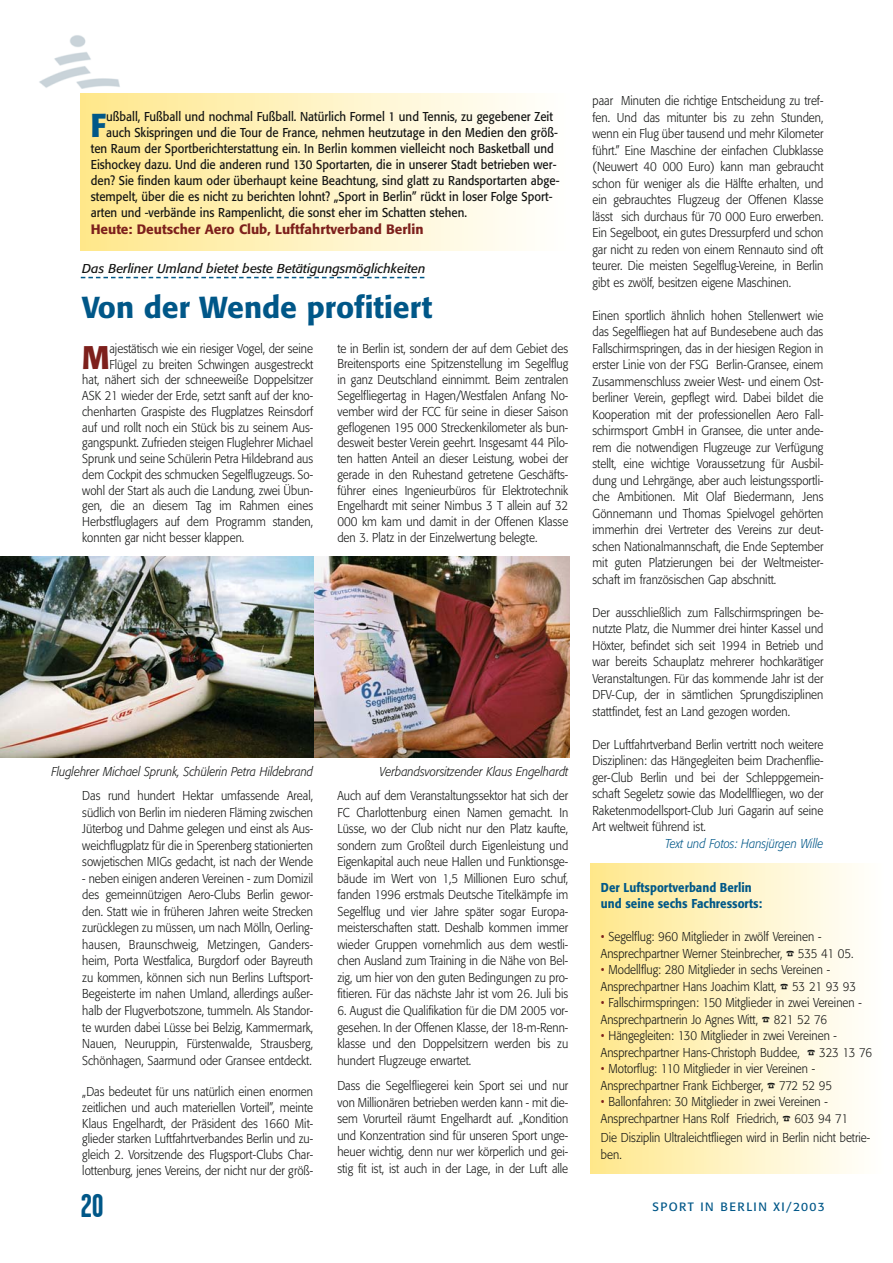
<style>
.page{position:relative;width:893px;height:1263px;background:#fff}
.page>*{position:absolute;margin:0;border:0;box-sizing:border-box;transform-origin:0 0}
.t1{font:700 33px "Garage Gothic";color:#005788}
.t2{font:700 32.85px "Formata";color:#005888;scale:.9 1}
.t3{font:700 32.4px "Formata";color:#7d201c;scale:.9 1}
.t4{font:500 30px "Formata";color:#005788}
.t5{font:500 13.5px "Formata";color:#7d201c}
.t6{font:300 12.75px/16.5px "Formata";color:#131413;text-align:justify;scale:.9 1}
.t7{font:12.75px "Formata";color:#131413;scale:.9 1}
.t8{font:italic 300 12.75px "Formata";color:#131413;scale:.9 1}
.t9{font:italic 12.75px "Formata";color:#131413}
.t10{font:500 12.75px/16.5px "Formata";color:#005888;scale:.9 1}
.t11{font:italic 300 12.75px "Formata";color:#005788;scale:.9 1}
.t12{font:12px "Formata";letter-spacing:.115em;color:#005788}
.s1{color:#7d201c}
</style>
<div class="page">
<img style="left:39px;top:35px;width:81px;height:53px">
<div style="left:81px;top:94px;width:489px;height:157px;background:linear-gradient(to right,#ffe88c,#fff)"></div>
<svg style="left:81px;top:277px;width:343px;height:1px"></svg>
<div style="left:591px;top:863px;width:293px;height:311px;background:linear-gradient(to right,#ffe88d,#fff)"></div>
<img style="left:0;top:557px;width:315px;height:200px">
<img style="left:315px;top:557px;width:255px;height:200px">
<h2 class="t2" style="left:91px;top:111px;width:19px">F</h2>
<p class="t7" style="left:106px;top:111px;width:498px">ußball, Fußball und nochmal Fußball. Natürlich Formel 1 und Tennis, zu gegebener Zeit</p>
<p class="t7" style="left:106px;top:127px;width:503px">auch Skispringen und die Tour de France, nehmen heutzutage in den Medien den größ-</p>
<p class="t7" style="left:91px;top:143px;width:516px">ten Raum der Sportberichterstattung ein. In Berlin kommen vielleicht noch Basketball und</p>
<p class="t7" style="left:91px;top:159px;width:519px">Eishockey dazu. Und die anderen rund 130 Sportarten, die in unserer Stadt betrieben wer-</p>
<p class="t7" style="left:91px;top:175px;width:522px">den? Sie finden kaum oder überhaupt keine Beachtung, sind glatt zu Randsportarten abge-</p>
<p class="t7" style="left:91px;top:191px;width:515px">stempelt, über die es nicht zu berichten lohnt? „Sport in Berlin” rückt in loser Folge Sport-</p>
<p class="t7" style="left:91px;top:207px;width:420px">arten und -verbände ins Rampenlicht, die sonst eher im Schatten stehen.</p>
<p class="t5" style="left:91px;top:223px;width:334px">Heute: Deutscher Aero Club, Luftfahrtverband Berlin</p>
<p class="t9" style="left:82px;top:262px;width:345px">Das Berliner Umland bietet beste Betätigungsmöglichkeiten</p>
<h3 class="t4" style="left:82px;top:294px;width:351px">Von der Wende profitiert</h3>
<h3 class="t3" style="left:82px;top:343px;width:32px">M</h3>
<p class="t6" style="left:109px;top:341px;width:228px">ajestätisch wie ein riesiger Vogel, der seine</p>
<p class="t6" style="left:109px;top:357px;width:228px">Flügel zu breiten Schwingen ausgestreckt</p>
<p class="t6" style="left:82px;top:372px;width:258px">hat, nähert sich der schneeweiße Doppelsitzer</p>
<p class="t6" style="left:82px;top:388px;width:258px">ASK 21 wieder der Erde, setzt sanft auf der kno-</p>
<p class="t6" style="left:82px;top:404px;width:258px">chenharten Graspiste des Flugplatzes Reinsdorf</p>
<p class="t6" style="left:82px;top:420px;width:258px">auf und rollt noch ein Stück bis zu seinem Aus-</p>
<p class="t6" style="left:82px;top:435px;width:258px">gangspunkt. Zufrieden steigen Fluglehrer Michael</p>
<p class="t6" style="left:82px;top:451px;width:258px">Sprunk und seine Schülerin Petra Hildebrand aus</p>
<p class="t6" style="left:82px;top:467px;width:258px">dem Cockpit des schmucken Segelflugzeugs. So-</p>
<p class="t6" style="left:82px;top:483px;width:258px">wohl der Start als auch die Landung, zwei Übun-</p>
<p class="t6" style="left:82px;top:498px;width:258px">gen, die an diesem Tag im Rahmen eines</p>
<p class="t6" style="left:82px;top:514px;width:258px">Herbstfluglagers auf dem Programm standen,</p>
<p class="t6" style="left:82px;top:530px;width:182px">konnten gar nicht besser klappen.</p>
<p class="t6" style="left:337px;top:341px;width:258px;line-height:15.8px">te in Berlin ist, sondern der auf dem Gebiet des Breitensports eine Spitzenstellung im Segelflug in ganz Deutschland einnimmt. Beim zentralen Segelfliegertag in Hagen/Westfalen Anfang No&shy;vember wird der FCC für seine in dieser Saison geflogenen 195 000 Streckenkilometer als bun&shy;desweit bester Verein geehrt. Insgesamt 44 Pilo&shy;ten hatten Anteil an dieser Leistung, wobei der gerade in den Ruhestand getretene Geschäfts&shy;führer eines Ingenieurbüros für Elektrotechnik Engelhardt mit seiner Nimbus 3 T allein auf 32<br>000 km kam und damit in der Offenen Klasse den 3. Platz in der Einzelwertung belegte.</p>
<p class="t8" style="left:52px;top:766px;width:292px">Fluglehrer Michael Sprunk, Schülerin Petra Hildebrand</p>
<p class="t8" style="left:380px;top:766px;width:211px">Verbandsvorsitzender Klaus Engelhardt</p>
<p class="t6" style="left:82px;top:789px;width:258px">Das rund hundert Hektar umfassende Areal, südlich von Berlin im niederen Fläming zwischen Jüterbog und Dahme gelegen und einst als Aus&shy;weichflugplatz für die in Sperenberg stationierten sowjetischen MIGs gedacht, ist nach der Wende</p>
<p class="t6" style="left:82px;top:871px;width:258px">- neben einigen anderen Vereinen - zum Domizil des gemeinnützigen Aero-Clubs Berlin gewor&shy;den. Statt wie in früheren Jahren weite Strecken zurücklegen zu müssen, um nach Mölln, Oerling&shy;hausen, Braunschweig, Metzingen, Ganders&shy;heim, Porta Westfalica, Burgdorf oder Bayreuth zu kommen, können sich nun Berlins Luftsport-Begeisterte im nahen Umland, allerdings außer&shy;halb der Flugverbotszone, tummeln. Als Standor&shy;te wurden dabei Lüsse bei Belzig, Kammermark, Nauen, Neuruppin, Fürstenwalde, Strausberg, Schönhagen, Saarmund oder Gransee entdeckt.</p>
<p class="t6" style="left:82px;top:1085px;width:258px;line-height:15.8px">„Das bedeutet für uns natürlich einen enormen zeitlichen und auch materiellen Vorteil”, meinte Klaus Engelhardt, der Präsident des 1660 Mit&shy;glieder starken Luftfahrtverbandes Berlin und zu&shy;gleich 2. Vorsitzende des Flugsport-Clubs Char&shy;lottenburg, jenes Vereins, der nicht nur der größ-</p>
<p class="t6" style="left:337px;top:789px;width:258px">Auch auf dem Veranstaltungssektor hat sich der FC Charlottenburg einen Namen gemacht. In Lüsse, wo der Club nicht nur den Platz kaufte, sondern zum Großteil durch Eigenleistung und Eigenkapital auch neue Hallen und Funktionsge&shy;bäude im Wert von 1,5 Millionen Euro schuf, fanden 1996 erstmals Deutsche Titelkämpfe im Segelflug und vier Jahre später sogar Europa&shy;meisterschaften statt. Deshalb kommen immer wieder Gruppen vornehmlich aus dem westli&shy;chen Ausland zum Training in die Nähe von Bel&shy;zig, um hier von den guten Bedingungen zu pro&shy;fitieren. Für das nächste Jahr ist vom 26. Juli bis</p>
<p class="t6" style="left:337px;top:1003px;width:258px">6. August die Qualifikation für die DM 2005 vor&shy;gesehen. In der Offenen Klasse, der 18-m-Renn&shy;klasse und den Doppelsitzern werden bis zu hundert Flugzeuge erwartet.</p>
<p class="t6" style="left:337px;top:1078px;width:258px">Dass die Segelfliegerei kein Sport sei und nur von Millionären betrieben werden kann - mit die&shy;sem Vorurteil räumt Engelhardt auf. „Kondition und Konzentration sind für unseren Sport unge&shy;heuer wichtig, denn nur wer körperlich und gei&shy;stig fit ist, ist auch in der Lage, in der Luft alle</p>
<p class="t6" style="left:592px;top:93px;width:258px">paar Minuten die richtige Entscheidung zu tref&shy;fen. Und das mitunter bis zu zehn Stunden, wenn ein Flug über tausend und mehr Kilometer führt.” Eine Maschine der einfachen Clubklasse (Neuwert 40 000 Euro) kann man gebraucht schon für weniger als die Hälfte erhalten, und ein gebrauchtes Flugzeug der Offenen Klasse lässt sich durchaus für 70 000 Euro erwerben.<br>Ein Segelboot, ein gutes Dressurpferd und schon gar nicht zu reden von einem Rennauto sind oft teurer. Die meisten Segelflug-Vereine, in Berlin gibt es zwölf, besitzen eigene Maschinen.</p>
<p class="t6" style="left:592px;top:308px;width:258px">Einen sportlich ähnlich hohen Stellenwert wie das Segelfliegen hat auf Bundesebene auch das Fallschirmspringen, das in der hiesigen Region in erster Linie von der FSG Berlin-Gransee, einem Zusammenschluss zweier West- und einem Ost&shy;berliner Verein, gepflegt wird. Dabei bildet die Kooperation mit der professionellen Aero Fall&shy;schirmsport GmbH in Gransee, die unter ande&shy;rem die notwendigen Flugzeuge zur Verfügung stellt, eine wichtige Voraussetzung für Ausbil&shy;dung und Lehrgänge, aber auch leistungssportli&shy;che Ambitionen. Mit Olaf Biedermann, Jens Gönnemann und Thomas Spielvogel gehörten immerhin drei Vertreter des Vereins zur deut&shy;schen Nationalmannschaft, die Ende September mit guten Platzierungen bei der Weltmeister&shy;schaft im französischen Gap abschnitt.</p>
<p class="t6" style="left:592px;top:605px;width:258px">Der ausschließlich zum Fallschirmspringen be&shy;nutzte Platz, die Nummer drei hinter Kassel und Höxter, befindet sich seit 1994 in Betrieb und war bereits Schauplatz mehrerer hochkarätiger Veranstaltungen. Für das kommende Jahr ist der DFV-Cup, der in sämtlichen Sprungdisziplinen stattfindet, fest an Land gezogen worden.</p>
<p class="t6" style="left:592px;top:737px;width:258px">Der Luftfahrtverband Berlin vertritt noch weitere Disziplinen: das Hängegleiten beim Drachenflie&shy;ger-Club Berlin und bei der Schleppgemein&shy;schaft Segeletz sowie das Modellfliegen, wo der Raketenmodellsport-Club Juri Gagarin auf seine Art weltweit führend ist.</p>
<p class="t11" style="left:665px;top:838px;width:177px">Text und Fotos: Hansjürgen Wille</p>
<p class="t10" style="left:601px;top:880px;width:180px">Der Luftsportverband Berlin und seine sechs Fachressorts:</p>
<p class="t6" style="left:601px;top:929px;width:282px"><span class="s1">•</span> Segelflug: 960 Mitglieder in zwölf Vereinen -<br>Ansprechpartner Werner Steinbrecher, ☎ 535 41 05.</p>
<p class="t6" style="left:601px;top:962px;width:285px"><span class="s1">•</span> Modellflug: 280 Mitglieder in sechs Vereinen -<br>Ansprechpartner Hans Joachim Klatt, ☎ 53 21 93 93</p>
<p class="t6" style="left:601px;top:995px;width:291px"><span class="s1">•</span> Fallschirmspringen: 150 Mitglieder in zwei Vereinen -<br>Ansprechpartnerin Jo Agnes Witt, ☎ 821 52 76</p>
<p class="t6" style="left:601px;top:1028px;width:303px"><span class="s1">•</span> Hängegleiten: 130 Mitglieder in zwei Vereinen -<br>Ansprechpartner Hans-Christoph Buddee, ☎ 323 13 76</p>
<p class="t6" style="left:601px;top:1061px;width:258px"><span class="s1">•</span> Motorflug: 110 Mitglieder in vier Vereinen -<br>Ansprechpartner Frank Eichberger, ☎ 772 52 95</p>
<p class="t6" style="left:601px;top:1094px;width:276px"><span class="s1">•</span> Ballonfahren: 30 Mitglieder in zwei Vereinen -<br>Ansprechpartner Hans Rolf Friedrich, ☎ 603 94 71</p>
<p class="t6" style="left:601px;top:1130px;width:301px">Die Disziplin Ultraleichtfliegen wird in Berlin nicht betrie&shy;ben.</p>
<h1 class="t1" style="left:81px;top:1193px;width:24px">20</h1>
<p class="t12" style="left:653px;top:1201px;width:174px">SPORT IN BERLIN XI/2003</p>
</div>
